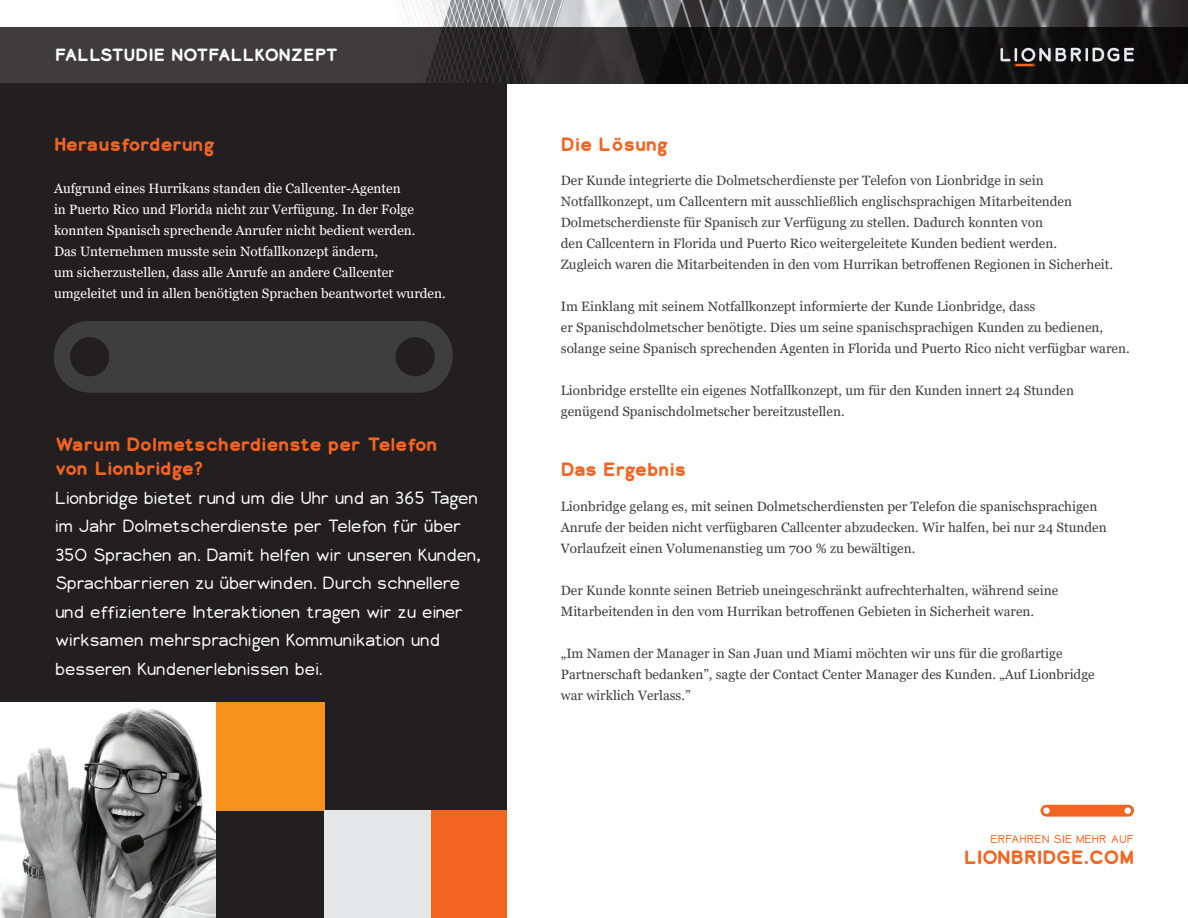
<style>
.page{position:relative;width:1188px;height:918px;background:#fff}
.page>*{position:absolute;margin:0;border:0;box-sizing:border-box;transform-origin:0 0}
.t1{font:700 18px/24px "Lionbridge Sans";letter-spacing:-.02em;color:#f36421}
.t2{font:700 18px "Lionbridge Sans";color:#f36421}
.t3{font:300 16.5px/28.5px "Lionbridge Sans";letter-spacing:-.015em;color:#fff}
.t4{font:700 16.5px "Lionbridge Sans";letter-spacing:-.01em;color:#fff}
.t5{font:13.5px/21px "Georgia";color:#3e3e3f}
.t6{font:13.5px/21px "Georgia";color:#fff}
.t7{font:300 10.5px "Lionbridge Sans";color:#f36421;scale:1.04 1}
</style>
<div class="page">
<img style="left:397px;top:0;width:791px;height:27px">
<svg style="left:0;top:27px;width:1188px;height:56px;background:#292627"></svg>
<svg style="left:1000px;top:48px;width:134px;height:18px;background:#575454"></svg>
<div style="left:0;top:83px;width:507px;height:835px;background:#231f20"></div>
<svg style="left:1041px;top:805px;width:93px;height:12px"></svg>
<svg style="left:54px;top:321px;width:399px;height:72px;background:#3a3a3b"></svg>
<img style="left:0;top:702px;width:216px;height:216px">
<div style="left:216px;top:702px;width:108px;height:109px;background:#f7931d"></div>
<div style="left:324px;top:811px;width:108px;height:107px;background:#e6e7e9"></div>
<div style="left:432px;top:811px;width:75px;height:107px;background:#f36421"></div>
<p class="t4" style="left:55px;top:44px;width:284px">FALLSTUDIE NOTFALLKONZEPT</p>
<p class="t1" style="left:54px;top:132px;width:163px">Herausforderung</p>
<p class="t6" style="left:54px;top:178px;width:393px">Aufgrund eines Hurrikans standen die Callcenter-Agenten<br>in Puerto Rico und Florida nicht zur Verfügung. In der Folge konnten Spanisch sprechende Anrufer nicht bedient werden.<br>Das Unternehmen musste sein Notfallkonzept ändern,<br>um sicherzustellen, dass alle Anrufe an andere Callcenter umgeleitet und in allen benötigten Sprachen beantwortet wurden.</p>
<p class="t1" style="left:55px;top:432px;width:384px">Warum Dolmetscherdienste per Telefon von Lionbridge?</p>
<p class="t3" style="left:55px;top:483px;width:427px">Lionbridge bietet rund um die Uhr und an 365 Tagen im Jahr Dolmetscherdienste per Telefon für über 350 Sprachen an. Damit helfen wir unseren Kunden, Sprachbarrieren zu überwinden. Durch schnellere und effizientere Interaktionen tragen wir zu einer wirksamen mehrsprachigen Kommunikation und besseren Kundenerlebnissen bei.</p>
<p class="t2" style="left:561px;top:131px;width:109px">Die Lösung</p>
<p class="t5" style="left:561px;top:170px;width:554px">Der Kunde integrierte die Dolmetscherdienste per Telefon von Lionbridge in sein Notfallkonzept, um Callcentern mit ausschließlich englischsprachigen Mitarbeitenden Dolmetscherdienste für Spanisch zur Verfügung zu stellen. Dadurch konnten von<br>den Callcentern in Florida und Puerto Rico weitergeleitete Kunden bedient werden.<br>Zugleich waren die Mitarbeitenden in den vom Hurrikan betroffenen Regionen in Sicherheit.</p>
<p class="t5" style="left:561px;top:296px;width:570px">Im Einklang mit seinem Notfallkonzept informierte der Kunde Lionbridge, dass<br>er Spanischdolmetscher benötigte. Dies um seine spanischsprachigen Kunden zu bedienen, solange seine Spanisch sprechenden Agenten in Florida und Puerto Rico nicht verfügbar waren.</p>
<p class="t5" style="left:561px;top:380px;width:515px">Lionbridge erstellte ein eigenes Notfallkonzept, um für den Kunden innert 24 Stunden genügend Spanischdolmetscher bereitzustellen.</p>
<p class="t2" style="left:561px;top:457px;width:127px">Das Ergebnis</p>
<p class="t5" style="left:561px;top:496px;width:547px">Lionbridge gelang es, mit seinen Dolmetscherdiensten per Telefon die spanischsprachigen<br>Anrufe der beiden nicht verfügbaren Callcenter abzudecken. Wir halfen, bei nur 24 Stunden<br>Vorlaufzeit einen Volumenanstieg um 700 % zu bewältigen.</p>
<p class="t5" style="left:561px;top:580px;width:499px">Der Kunde konnte seinen Betrieb uneingeschränkt aufrechterhalten, während seine<br>Mitarbeitenden in den vom Hurrikan betroffenen Gebieten in Sicherheit waren.</p>
<p class="t5" style="left:561px;top:643px;width:535px">„Im Namen der Manager in San Juan und Miami möchten wir uns für die großartige<br>Partnerschaft bedanken”, sagte der Contact Center Manager des Kunden. „Auf Lionbridge war wirklich Verlass.”</p>
<p class="t7" style="left:991px;top:831px;width:139px">ERFAHREN SIE MEHR AUF</p>
<p class="t2" style="left:964px;top:845px;width:171px">LIONBRIDGE.COM</p>
</div>
